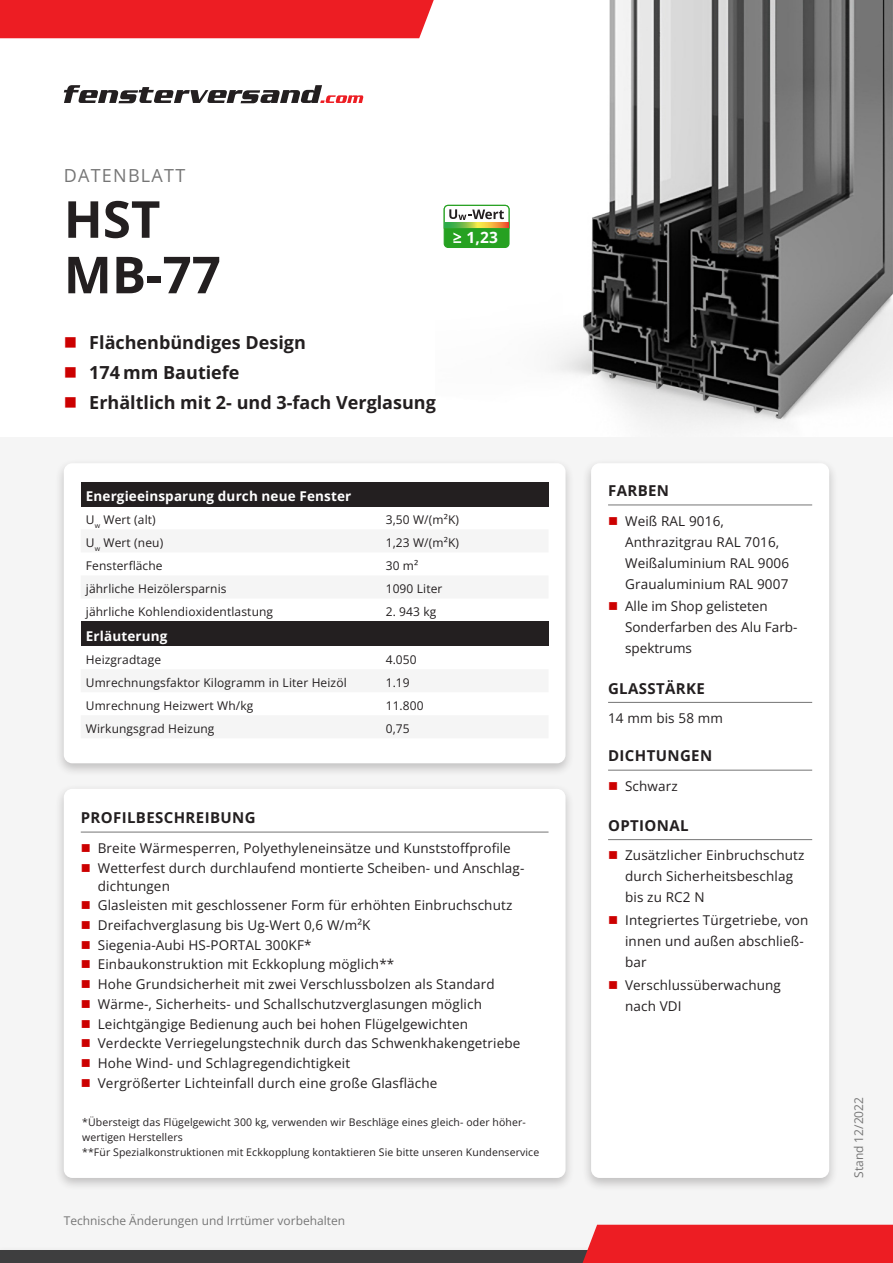
<style>
.page{position:relative;width:893px;height:1263px;background:#fff}
.page>*{position:absolute;margin:0;border:0;box-sizing:border-box;transform-origin:0 0}
.Titel{font:700 51px "Open Sans";color:#231f20}
.t1{font:700 18px "Open Sans";color:#231f20}
.Datenblatt{font:18px "Open Sans";letter-spacing:.07em;color:#757575}
.t2{font:700 15.45px "Open Sans";color:#fff}
.t3{font:700 15px "Open Sans";letter-spacing:.025em;color:#231f20}
.t4{font:13.5px/21px "Open Sans";letter-spacing:.01em;color:#231f20}
.t5{font:700 13.5px "Open Sans";letter-spacing:.01em;color:#fff}
.Tabellentext{font:12px "Open Sans";letter-spacing:.01em;color:#231f20}
.t6{font:12px "Open Sans";color:#757575}
.t7{font:10.5px/15px "Open Sans";letter-spacing:.01em;color:#231f20}
</style>
<div class="page">
<img style="left:443px;top:0;width:450px;height:434px">
<div style="left:0;top:438px;width:893px;height:825px;background:#f5f5f5"></div>
<div style="left:0;top:1250px;width:893px;height:13px;background:#3e3e3f"></div>
<div style="left:583px;top:1225px;width:310px;height:38px;background:#ed1d23"></div>
<div style="left:55px;top:458px;width:520px;height:318px;background:#231f20;opacity:.25"></div>
<div style="left:64px;top:463px;width:502px;height:300px;background:#fff;border-radius:9px"></div>
<div style="left:81px;top:482px;width:468px;height:24px;background:#231f20"></div>
<div style="left:81px;top:621px;width:468px;height:25px;background:#231f20"></div>
<div style="left:582px;top:458px;width:257px;height:733px;background:#231f20;opacity:.25"></div>
<div style="left:591px;top:463px;width:238px;height:715px;background:#fff;border-radius:9px"></div>
<hr style="left:608px;top:505px;width:204px;height:1px;background:#757575">
<hr style="left:608px;top:702px;width:204px;height:1px;background:#757575">
<hr style="left:608px;top:770px;width:204px;height:1px;background:#757575">
<hr style="left:608px;top:839px;width:204px;height:1px;background:#757575">
<div style="left:55px;top:784px;width:520px;height:407px;background:#231f20;opacity:.25"></div>
<div style="left:64px;top:789px;width:502px;height:389px;background:#fff;border-radius:9px"></div>
<hr style="left:81px;top:832px;width:468px;height:1px;background:#757575">
<div style="left:444px;top:205px;width:65px;height:42px;background:#26a121;border-radius:4px"></div>
<div style="left:444px;top:205px;width:66px;height:43px;border:1px solid #26a121;border-radius:4px"></div>
<svg style="left:443px;top:204px;width:67px;height:39px"></svg>
<svg style="left:445px;top:222px;width:63px;height:6px"></svg>
<svg style="left:64px;top:85px;width:300px;height:18px"></svg>
<div style="left:0;top:0;width:434px;height:38px;background:#ed1d23"></div>
<p class="Datenblatt" style="left:64px;top:163px;width:123px">DATENBLATT</p>
<p class="Titel" style="left:64px;top:184px;width:98px">HST</p>
<p class="Titel" style="left:64px;top:240px;width:159px">MB-77</p>
<p class="t1" style="left:89px;top:330px;width:218px">Flächenbündiges Design</p>
<p class="t1" style="left:89px;top:360px;width:152px">174 mm Bautiefe</p>
<p class="t1" style="left:89px;top:390px;width:348px">Erhältlich mit 2- und 3-fach Verglasung</p>
<p class="t2" style="left:467px;top:227px;width:33px">1,23</p>
<p class="t5" style="left:86px;top:487px;width:267px">Energieeinsparung durch neue Fenster</p>
<p class="Tabellentext" style="left:86px;top:512px;width:71px">U<sub>w</sub> Wert (alt)</p>
<p class="Tabellentext" style="left:386px;top:512px;width:75px">3,50 W/(m²K)</p>
<p class="Tabellentext" style="left:86px;top:535px;width:79px">U<sub>w</sub> Wert (neu)</p>
<p class="Tabellentext" style="left:386px;top:535px;width:75px">1,23 W/(m²K)</p>
<p class="Tabellentext" style="left:86px;top:558px;width:78px">Fensterfläche</p>
<p class="Tabellentext" style="left:386px;top:558px;width:34px">30 m²</p>
<p class="Tabellentext" style="left:86px;top:581px;width:142px">jährliche Heizölersparnis</p>
<p class="Tabellentext" style="left:386px;top:581px;width:58px">1090 Liter</p>
<p class="Tabellentext" style="left:86px;top:604px;width:189px">jährliche Kohlendioxidentlastung</p>
<p class="Tabellentext" style="left:386px;top:604px;width:52px">2. 943 kg</p>
<p class="t5" style="left:86px;top:627px;width:83px">Erläuterung</p>
<p class="Tabellentext" style="left:86px;top:651px;width:77px">Heizgradtage</p>
<p class="Tabellentext" style="left:386px;top:651px;width:33px">4.050</p>
<p class="Tabellentext" style="left:86px;top:674px;width:262px">Umrechnungsfaktor Kilogramm in Liter Heizöl</p>
<p class="Tabellentext" style="left:386px;top:674px;width:26px">1.19</p>
<p class="Tabellentext" style="left:86px;top:698px;width:169px">Umrechnung Heizwert Wh/kg</p>
<p class="Tabellentext" style="left:386px;top:698px;width:40px">11.800</p>
<p class="Tabellentext" style="left:86px;top:721px;width:130px">Wirkungsgrad Heizung</p>
<p class="Tabellentext" style="left:386px;top:721px;width:26px">0,75</p>
<p class="t3" style="left:81px;top:808px;width:176px">PROFILBESCHREIBUNG</p>
<p class="t4" style="left:98px;top:837px;width:415px">Breite Wärmesperren, Polyethyleneinsätze und Kunststoffprofile</p>
<p class="t4" style="left:98px;top:858px;width:428px;line-height:18px">Wetterfest durch durchlaufend montierte Scheiben- und Anschlag&shy;dichtungen</p>
<p class="t4" style="left:98px;top:894px;width:416px">Glasleisten mit geschlossener Form für erhöhten Einbruchschutz</p>
<p class="t4" style="left:98px;top:914px;width:274px">Dreifachverglasung bis Ug-Wert 0,6 W/m²K</p>
<p class="t4" style="left:98px;top:934px;width:215px">Siegenia-Aubi HS-PORTAL 300KF*</p>
<p class="t4" style="left:98px;top:954px;width:298px">Einbaukonstruktion mit Eckkoplung möglich**</p>
<p class="t4" style="left:98px;top:973px;width:398px">Hohe Grundsicherheit mit zwei Verschlussbolzen als Standard</p>
<p class="t4" style="left:98px;top:993px;width:386px">Wärme-, Sicherheits- und Schallschutzverglasungen möglich</p>
<p class="t4" style="left:98px;top:1013px;width:372px">Leichtgängige Bedienung auch bei hohen Flügelgewichten</p>
<p class="t4" style="left:98px;top:1032px;width:424px">Verdeckte Verriegelungstechnik durch das Schwenkhakengetriebe</p>
<p class="t4" style="left:98px;top:1052px;width:254px">Hohe Wind- und Schlagregendichtigkeit</p>
<p class="t4" style="left:98px;top:1072px;width:341px">Vergrößerter Lichteinfall durch eine große Glasfläche</p>
<p class="t7" style="left:82px;top:1114px;width:459px">*Übersteigt das Flügelgewicht 300 kg, verwenden wir Beschläge eines gleich- oder höher&shy;wertigen Herstellers<br>**Für Spezialkonstruktionen mit Eckkopplung kontaktieren Sie bitte unseren Kundenservice</p>
<p class="t6" style="left:64px;top:1212px;width:283px">Technische Änderungen und Irrtümer vorbehalten</p>
<p class="t3" style="left:608px;top:480px;width:63px">FARBEN</p>
<p class="t4" style="left:625px;top:510px;width:166px">Weiß RAL 9016,<br>Anthrazitgrau RAL 7016,<br>Weißaluminium RAL 9006<br>Graualuminium RAL 9007</p>
<p class="t4" style="left:625px;top:596px;width:174px">Alle im Shop gelisteten<br>Sonderfarben des Alu Farb&shy;spektrums</p>
<p class="t3" style="left:608px;top:678px;width:98px">GLASSTÄRKE</p>
<p class="t4" style="left:608px;top:707px;width:116px">14 mm bis 58 mm</p>
<p class="t3" style="left:608px;top:746px;width:106px">DICHTUNGEN</p>
<p class="t4" style="left:625px;top:775px;width:54px">Schwarz</p>
<p class="t3" style="left:608px;top:815px;width:82px">OPTIONAL</p>
<p class="t4" style="left:625px;top:845px;width:181px">Zusätzlicher Einbruchschutz durch Sicherheitsbeschlag bis zu RC2 N</p>
<p class="t4" style="left:625px;top:909px;width:185px">Integriertes Türgetriebe, von innen und außen abschließ&shy;bar</p>
<p class="t4" style="left:625px;top:974px;width:157px">Verschlussüberwachung nach VDI</p>
<p class="t6" style="left:851px;top:1178px;width:82px;rotate:-90deg">Stand 12/2022</p>
</div>
